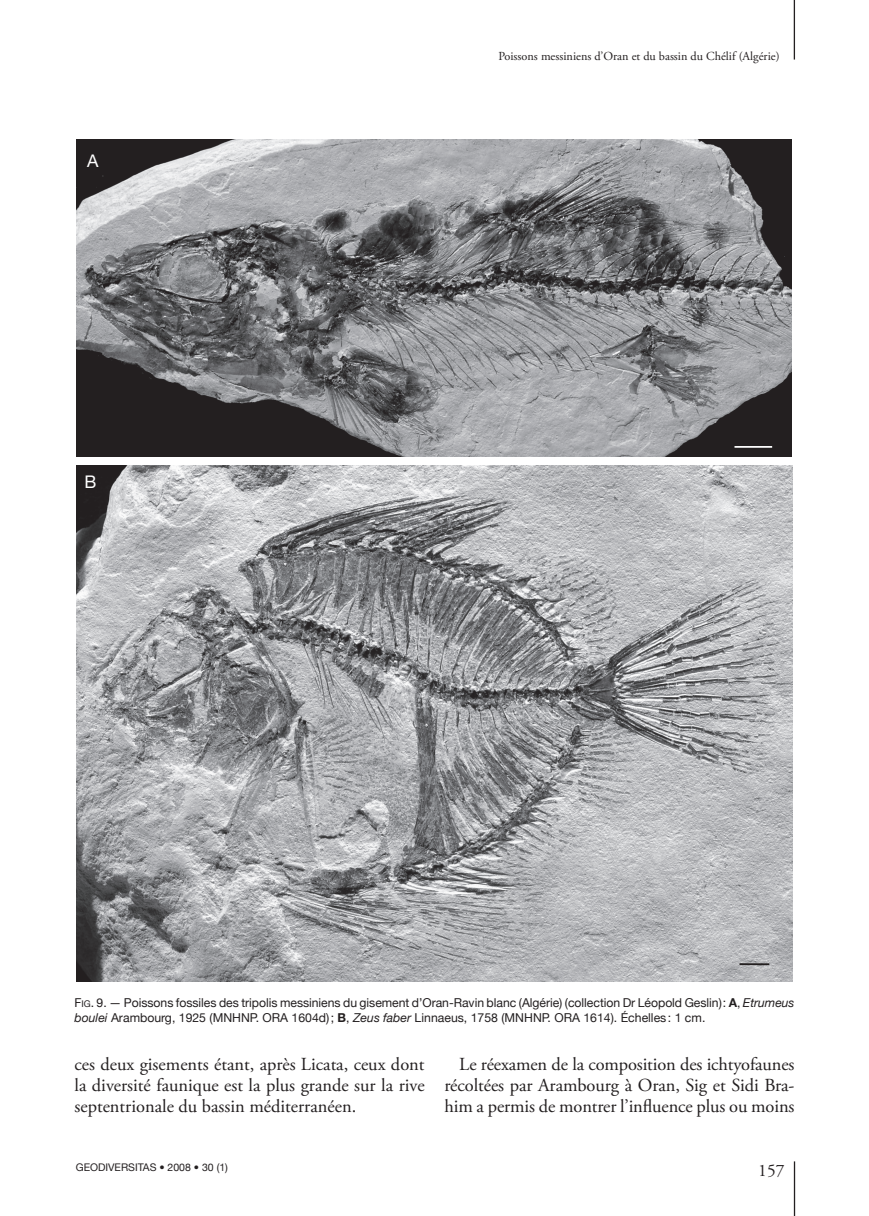
<style>
.page{position:relative;width:869px;height:1216px;background:#fff}
.page>*{position:absolute;margin:0;border:0;box-sizing:border-box;transform-origin:0 0}
.t1{font:18.38px/20.8px "Adobe Garamond Pro";letter-spacing:-.005em;color:#231f20;text-align:justify}
.t2{font:17.5px "Adobe Garamond Pro";color:#231f20}
.t3{font:17.5px "Helvetica Neue";color:#fff}
.t4{font:12.25px/14.9px "Helvetica Neue";letter-spacing:-.005em;color:#231f20}
.t5{font:12.25px "Adobe Garamond Pro";color:#231f20}
.t6{font:10.5px "Helvetica Neue";color:#231f20}
.s1{font-size:9.1px}
.s2{font-weight:700}
.s3{font-style:italic}
</style>
<div class="page">
<hr style="left:793px;top:1161px;width:1px;height:54px;background:#231f20">
<hr style="left:793px;top:0;width:1px;height:60px;background:#231f20">
<img style="left:76px;top:140px;width:715px;height:316px">
<img style="left:76px;top:465px;width:716px;height:516px">
<hr style="left:739px;top:963px;width:29px;height:2px;background:#231f20">
<hr style="left:734px;top:446px;width:37px;height:2px;background:#fff">
<p class="t3" style="left:87px;top:150px;width:13px">A</p>
<p class="t3" style="left:84px;top:471px;width:13px">B</p>
<p class="t5" style="left:498px;top:48px;width:282px">Poissons messiniens d’Oran et du bassin du Chélif (Algérie)</p>
<p class="t4" style="left:74px;top:995px;width:721px">F<span class="s1">ig</span>. 9. — Poissons fossiles des tripolis messiniens du gisement d’Oran-Ravin blanc (Algérie) (collection Dr Léopold Geslin): <span class="s2">A</span>, <span class="s3">Etrumeus boulei-</span> Arambourg, 1925 (MNHNP. ORA 1604d); <span class="s2">B</span>, <span class="s3">Zeus faber</span> Linnaeus, 1758 (MNHNP. ORA 1614). Échelles: 1 cm.</p>
<p class="t1" style="left:74px;top:1054px;width:351px">ces deux gisements étant, après Licata, ceux dont la diversité faunique est la plus grande sur la rive septentrionale du bassin méditerranéen.</p>
<p class="t1" style="left:444px;top:1054px;width:351px;text-indent:15px">Le réexamen de la composition des ichtyofaunes récoltées par Arambourg à Oran, Sig et Sidi Bra&shy;him a permis de montrer l’influence plus ou moins</p>
<p class="t6" style="left:76px;top:1161px;width:154px">GEODIVERSITAS • 2008 • 30 (1)</p>
<p class="t2" style="left:758px;top:1160px;width:28px">157</p>
</div>
